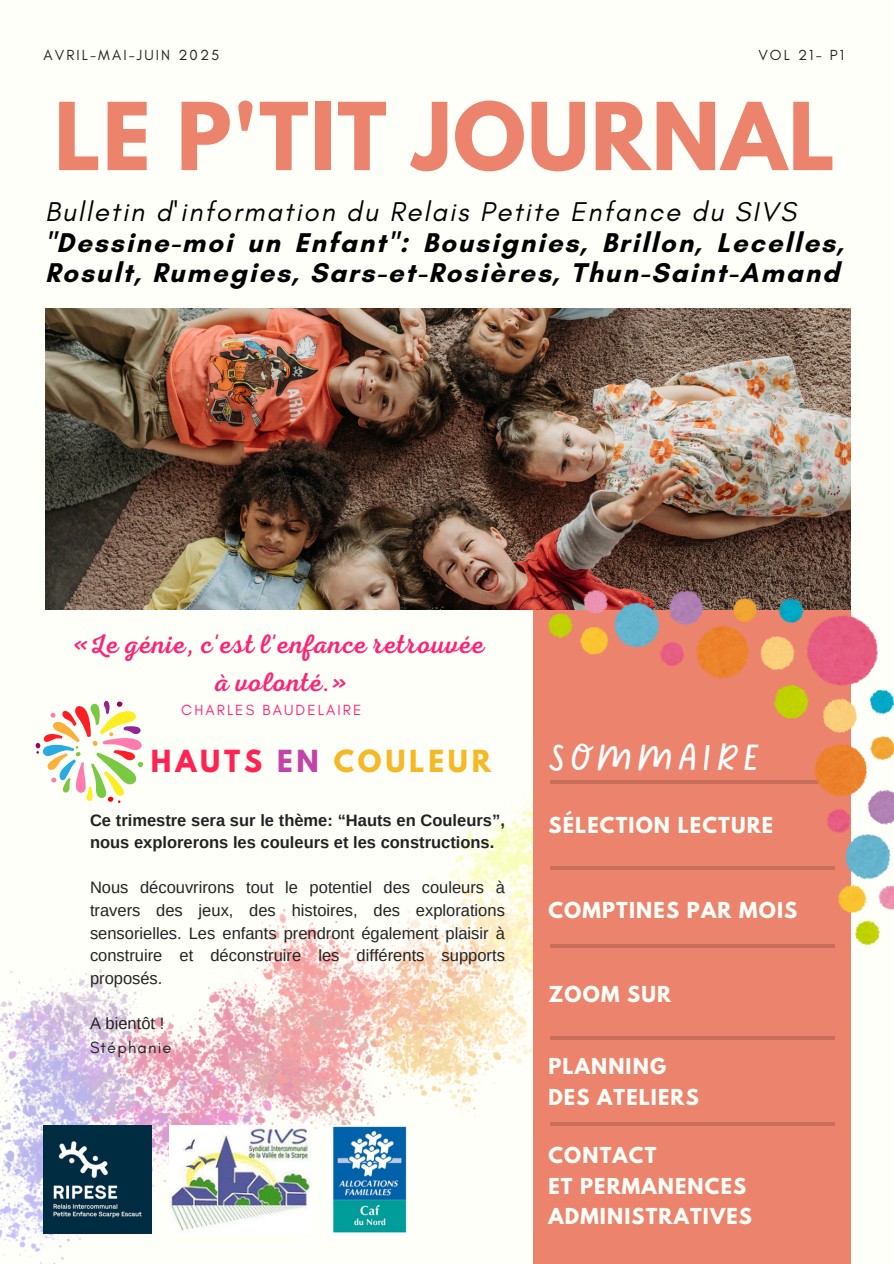
<style>
.page{position:relative;width:894px;height:1264px;background:#fff}
.page>*{position:absolute;margin:0;border:0;box-sizing:border-box;transform-origin:0 0}
.t1{font:700 82.8px "League Spartan";letter-spacing:.02em;color:#ec836d}
.t2{font:40.35px "Sweet Apricot";letter-spacing:.14em;color:#fff}
.t3{font:700 27.6px/30.3px "Glacial Indifference";letter-spacing:.07em;color:#000}
.t4{font:27px/37.7px "RTL Adam Script Regular";letter-spacing:.03em;color:#ff2273;text-align:center}
.t5{font:700 27px "League Spartan";letter-spacing:.14em;color:#f5b926}
.t6{font:700 19.5px/30.3px "League Spartan";letter-spacing:.06em;color:#fffff9}
.t7{font:16.5px/22.5px "Arimo";color:#222;text-align:justify}
.t8{font:700 16.5px/22.5px "Arimo";color:#222}
.t9{font:16.5px "Glacial Indifference";letter-spacing:.07em;color:#222}
.t10{font:15px "Glacial Indifference";letter-spacing:.14em;color:#ff2273}
.t11{font:14.85px "Glacial Indifference";letter-spacing:.14em;color:#222}
.s1{font-weight:400;font-style:italic}
.s2{color:#ff2252}
.s3{color:#c244a9}
</style>
<div class="page">
<div style="left:0;top:0;width:893px;height:1263px;background:#fffff9"></div>
<img style="left:0;top:794px;width:533px;height:469px">
<div style="left:533px;top:609px;width:317px;height:654px;background:#ec836d"></div>
<hr style="left:550px;top:944px;width:284px;height:3px;background:#000">
<hr style="left:550px;top:1036px;width:284px;height:3px;background:#000">
<hr style="left:550px;top:1122px;width:284px;height:3px;background:#000">
<img style="left:331px;top:1125px;width:76px;height:108px">
<img style="left:45px;top:308px;width:804px;height:302px">
<img style="left:44px;top:1125px;width:108px;height:108px">
<img style="left:170px;top:1125px;width:142px;height:108px">
<img style="left:548px;top:589px;width:345px;height:356px">
<svg style="left:36px;top:700px;width:107px;height:103px"></svg>
<h4 class="t11" style="left:44px;top:46px;width:177px">AVRIL-MAI-JUIN 2025</h4>
<p class="t11" style="left:758px;top:46px;width:87px">VOL 21- P1</p>
<h6 class="t1" style="left:54px;top:96px;width:782px">LE P'TIT JOURNAL</h6>
<h1 class="t3" style="left:45px;top:196px;width:800px"><span class="s1">Bulletin d'information du Relais Petite Enfance du SIVS </span>"Dessine-moi un Enfant": Bousignies, Brillon, Lecelles,<br>Rosult, Rumegies, Sars-et-Rosières, Thun-Saint-Amand</h1>
<h6 class="t4" style="left:72px;top:626px;width:413px">«Le génie, c'est l'enfance retrouvée à volonté.»</h6>
<h3 class="t10" style="left:181px;top:701px;width:181px">CHARLES BAUDELAIRE</h3>
<p class="t5" style="left:151px;top:747px;width:341px"><span class="s2">HAUTS</span> <span class="s3">EN</span> COULEUR</p>
<p class="t8" style="left:90px;top:809px;width:416px">Ce trimestre sera sur le thème: “Hauts en Couleurs”, nous explorerons les couleurs et les constructions.</p>
<h2 class="t7" style="left:90px;top:876px;width:416px">Nous découvrirons tout le potentiel des couleurs à travers des jeux, des histoires, des explorations sensorielles. Les enfants prendront également plaisir à construire et déconstruire les différents supports proposés.</h2>
<h5 class="t7" style="left:90px;top:1011px;width:76px">A bientôt !</h5>
<h5 class="t9" style="left:90px;top:1037px;width:83px">Stéphanie</h5>
<h4 class="t2" style="left:549px;top:732px;width:210px">SOMMAIRE</h4>
<p class="t6" style="left:548px;top:812px;width:226px">SÉLECTION LECTURE</p>
<h5 class="t6" style="left:548px;top:897px;width:250px">COMPTINES PAR MOIS</h5>
<h5 class="t6" style="left:548px;top:981px;width:124px">ZOOM SUR</h5>
<h5 class="t6" style="left:548px;top:1053px;width:152px">PLANNING<br>DES ATELIERS</h5>
<h6 class="t6" style="left:548px;top:1142px;width:205px">CONTACT<br>ET PERMANENCES<br>ADMINISTRATIVES</h6>
</div>
